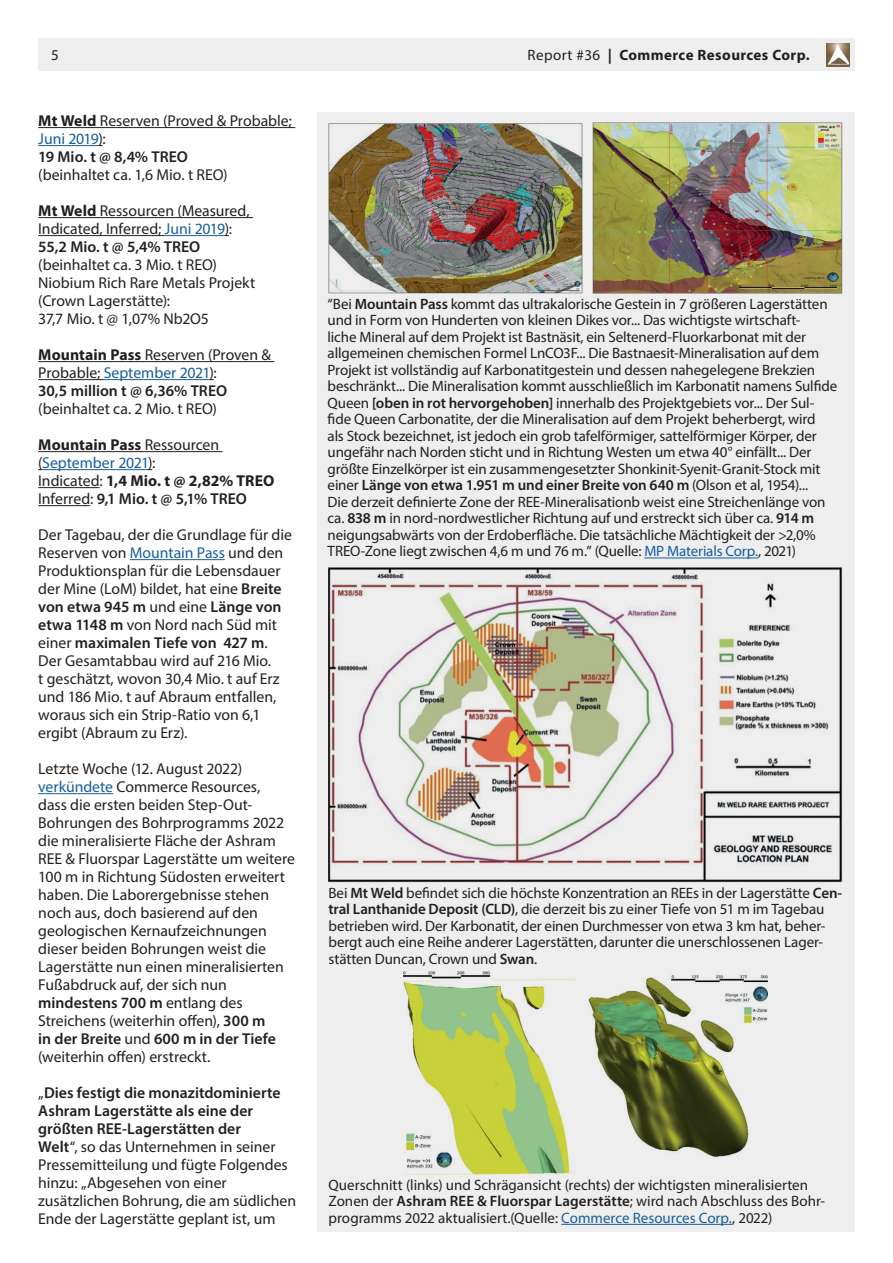
<style>
.page{position:relative;width:893px;height:1263px;background:#fff}
.page>*{position:absolute;margin:0;border:0;box-sizing:border-box;transform-origin:0 0}
.t1{font:15.75px/18px "Myriad Pro";color:#231f20}
.t2{font:15px/16.5px "Myriad Pro";letter-spacing:-.01em;color:#231f20}
.t3{font:700 15px "Myriad Pro";letter-spacing:.03em;color:#231f20}
.s1{font-weight:400}
.s2{font-weight:700}
.s3{color:#175d9e}
.s4{font-weight:600}
</style>
<div class="page">
<hr style="left:38px;top:127px;width:257px;height:1px;background:#231f20">
<hr style="left:38px;top:145px;width:60px;height:1px;background:#175d9e">
<hr style="left:38px;top:217px;width:215px;height:1px;background:#231f20">
<hr style="left:38px;top:235px;width:127px;height:1px;background:#231f20">
<hr style="left:165px;top:235px;width:60px;height:1px;background:#175d9e">
<hr style="left:38px;top:361px;width:236px;height:1px;background:#231f20">
<hr style="left:38px;top:379px;width:66px;height:1px;background:#231f20">
<hr style="left:104px;top:379px;width:105px;height:1px;background:#175d9e">
<hr style="left:38px;top:451px;width:184px;height:1px;background:#231f20">
<hr style="left:42px;top:469px;width:106px;height:1px;background:#175d9e">
<hr style="left:38px;top:487px;width:62px;height:1px;background:#231f20">
<hr style="left:38px;top:505px;width:52px;height:1px;background:#231f20">
<hr style="left:130px;top:559px;width:95px;height:1px;background:#175d9e">
<hr style="left:38px;top:793px;width:75px;height:1px;background:#175d9e">
<div style="left:317px;top:113px;width:538px;height:1119px;background:#eeeeef"></div>
<div style="left:38px;top:38px;width:817px;height:33px;background:#eeeeef"></div>
<img style="left:827px;top:43px;width:22px;height:23px">
<img style="left:329px;top:123px;width:254px;height:170px">
<img style="left:592px;top:123px;width:251px;height:170px">
<hr style="left:644px;top:558px;width:114px;height:1px;background:#175d9e">
<img style="left:404px;top:971px;width:363px;height:203px">
<hr style="left:561px;top:1224px;width:171px;height:1px;background:#175d9e">
<img style="left:329px;top:568px;width:514px;height:314px">
<p class="t2" style="left:51px;top:47px;width:9px">5</p>
<p class="t3" style="left:528px;top:47px;width:283px"><span class="s1">Report #36</span> | Commerce Resources Corp.</p>
<p class="t1" style="left:38px;top:111px;width:255px"><span class="s2">Mt Weld</span> Reserven (Proved &amp; Probable;<br><span class="s3">Juni 2019</span>):<br><span class="s4">19 Mio. t @ 8,4% TREO</span></p>
<p class="t1" style="left:38px;top:165px;width:191px">(beinhaltet ca. 1,6 Mio. t REO)</p>
<p class="t1" style="left:38px;top:201px;width:213px"><span class="s2">Mt Weld</span> Ressourcen (Measured,<br>Indicated, Inferred; <span class="s3">Juni 2019</span>):<br><span class="s4">55,2 Mio. t @ 5,4% TREO</span></p>
<p class="t1" style="left:38px;top:255px;width:218px">(beinhaltet ca. 3 Mio. t REO)<br>Niobium Rich Rare Metals Projekt (Crown Lagerstätte):<br>37,7 Mio. t @ 1,07% Nb2O5</p>
<p class="t1" style="left:38px;top:346px;width:234px"><span class="s2">Mountain Pass</span> Reserven (Proven &amp;<br>Probable; <span class="s3">September 2021</span>):<br><span class="s4">30,5 million t @ 6,36% TREO</span></p>
<p class="t1" style="left:38px;top:400px;width:180px">(beinhaltet ca. 2 Mio. t REO)</p>
<p class="t1" style="left:38px;top:436px;width:238px"><span class="s2">Mountain Pass</span> Ressourcen (<span class="s3">September 2021</span>):<br>Indicated: <span class="s2">1,4 Mio. t @ 2,82% TREO<br></span>Inferred: <span class="s4">9,1 Mio. t @ 5,1% TREO</span></p>
<p class="t1" style="left:38px;top:526px;width:255px">Der Tagebau, der die Grundlage für die Reserven von <span class="s3">Mountain Pass</span> und den Produktionsplan für die Lebensdauer der Mine (LoM) bildet, hat eine <span class="s4">Breite von etwa 945 m</span> und eine <span class="s4">Länge von etwa 1148 m</span> von Nord nach Süd mit einer <span class="s4">maximalen Tiefe von 427 m</span>.<br>Der Gesamtabbau wird auf 216 Mio.<br>t geschätzt, wovon 30,4 Mio. t auf Erz und 186 Mio. t auf Abraum entfallen, woraus sich ein Strip-Ratio von 6,1 ergibt (Abraum zu Erz).</p>
<p class="t1" style="left:38px;top:760px;width:258px">Letzte Woche (12. August 2022) <span class="s3">verkündete</span> Commerce Resources,<br>dass die ersten beiden Step-Out-Bohrungen des Bohrprogramms 2022 die mineralisierte Fläche der Ashram REE &amp; Fluorspar Lagerstätte um weitere 100 m in Richtung Südosten erweitert haben. Die Laborergebnisse stehen noch aus, doch basierend auf den geologischen Kernaufzeichnungen dieser beiden Bohrungen weist die Lagerstätte nun einen mineralisierten Fußabdruck auf, der sich nun <span class="s4">mindestens 700 m</span> entlang des Streichens (weiterhin offen), <span class="s4">300 m<br>in der Breite</span> und <span class="s4">600 m in der Tiefe </span>(weiterhin offen) erstreckt.</p>
<p class="t1" style="left:38px;top:1084px;width:259px">„<span class="s4">Dies festigt die monazitdominierte Ashram Lagerstätte als eine der größten REE-Lagerstätten der<br>Welt</span>“, so das Unternehmen in seiner Pressemitteilung und fügte Folgendes hinzu: „Abgesehen von einer zusätzlichen Bohrung, die am südlichen Ende der Lagerstätte geplant ist, um</p>
<p class="t2" style="left:328px;top:295px;width:511px">“Bei <span class="s4">Mountain Pass</span> kommt das ultrakalorische Gestein in 7 größeren Lagerstätten und in Form von Hunderten von kleinen Dikes vor... Das wichtigste wirtschaft-<br>liche Mineral auf dem Projekt ist Bastnäsit, ein Seltenerd-Fluorkarbonat mit der allgemeinen chemischen Formel LnCO3F... Die Bastnaesit-Mineralisation auf dem Projekt ist vollständig auf Karbonatitgestein und dessen nahegelegene Brekzien beschränkt... Die Mineralisation kommt ausschließlich im Karbonatit namens Sulfide Queen <span class="s4">[oben in rot hervorgehoben]</span> innerhalb des Projektgebiets vor... Der Sul&shy;fide Queen Carbonatite, der die Mineralisation auf dem Projekt beherbergt, wird<br>als Stock bezeichnet, ist jedoch ein grob tafelförmiger, sattelförmiger Körper, der ungefähr nach Norden sticht und in Richtung Westen um etwa 40° einfällt... Der größte Einzelkörper ist ein zusammengesetzter Shonkinit-Syenit-Granit-Stock mit einer <span class="s4">Länge von etwa 1.951 m und einer Breite von 640 m</span> (Olson et al, 1954)...<br>Die derzeit definierte Zone der REE-Mineralisationb weist eine Streichenlänge von ca. <span class="s4">838 m</span> in nord-nordwestlicher Richtung auf und erstreckt sich über ca. <span class="s4">914 m </span>neigungsabwärts von der Erdoberfläche. Die tatsächliche Mächtigkeit der &gt;2,0% TREO-Zone liegt zwischen 4,6 m und 76 m.” (Quelle: <span class="s3">MP Materials Corp.</span>, 2021)</p>
<p class="t2" style="left:329px;top:884px;width:515px">Bei <span class="s4">Mt Weld</span> befindet sich die höchste Konzentration an REEs in der Lagerstätte <span class="s4">Cen&shy;tral Lanthanide Deposit (CLD)</span>, die derzeit bis zu einer Tiefe von 51 m im Tagebau betrieben wird. Der Karbonatit, der einen Durchmesser von etwa 3 km hat, beher&shy;bergt auch eine Reihe anderer Lagerstätten, darunter die unerschlossenen Lager&shy;stätten Duncan, Crown und <span class="s4">Swan</span>.</p>
<p class="t2" style="left:329px;top:1176px;width:498px">Querschnitt (links) und Schrägansicht (rechts) der wichtigsten mineralisierten<br>Zonen der <span class="s4">Ashram REE &amp; Fluorspar Lagerstätte</span>; wird nach Abschluss des Bohr&shy;programms 2022 aktualisiert.(Quelle: <span class="s3">Commerce Resources Corp.</span>, 2022)</p>
</div>
